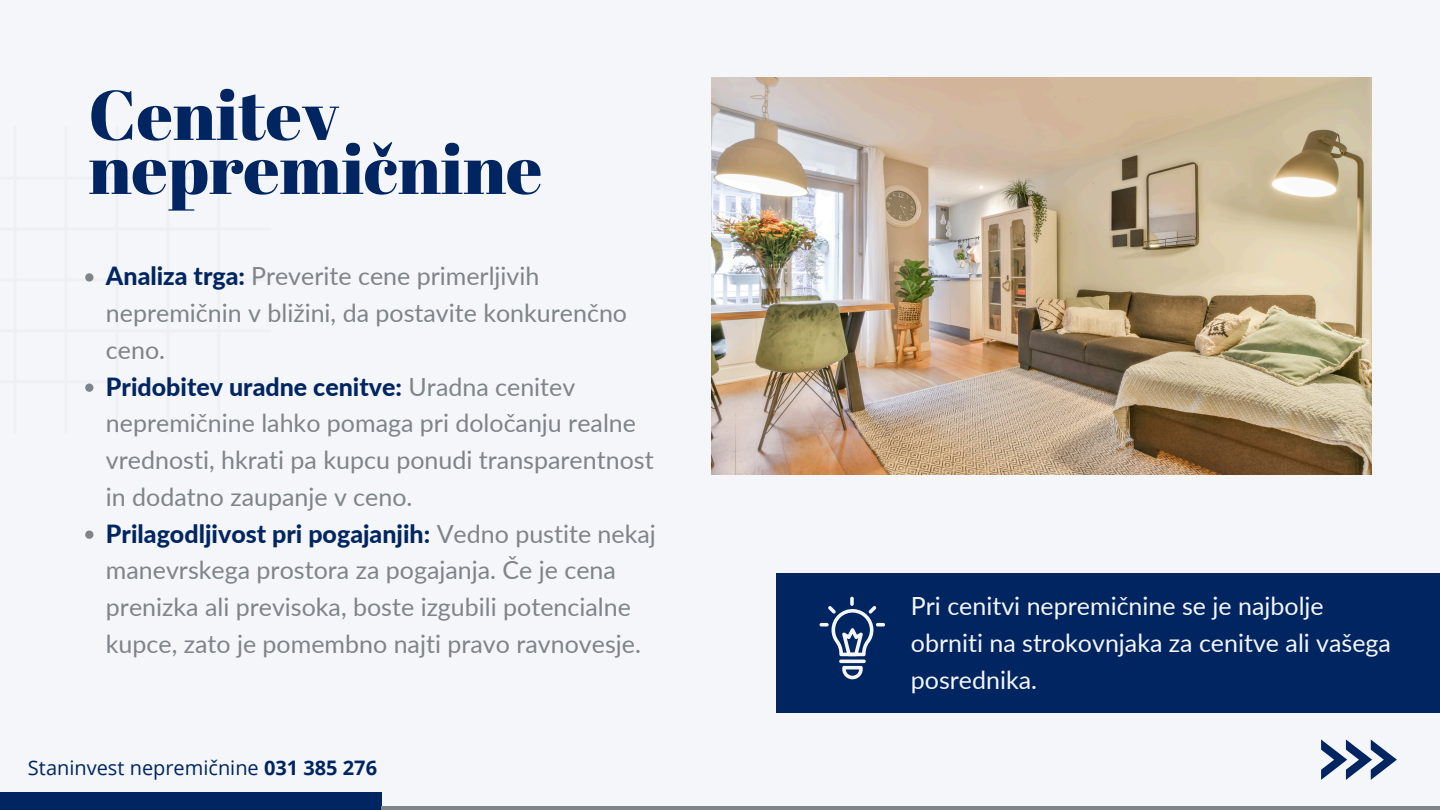
<style>
.page{position:relative;width:1440px;height:810px;background:#f4f6f9}
.page>*{position:absolute;margin:0;border:0;box-sizing:border-box;transform-origin:0 0}
.t1{font:70px/54px "Abril Fatface";color:#002561}
.t2{font:25px/36.8px "Lato";color:#7e8489}
.t3{font:25px/36.8px "Lato";color:#f4f6f9}
.t4{font:20px "Open Sans";color:#002561}
.s1{font-weight:800;color:#002561}
.s2{font-weight:700}
</style>
<div class="page">
<div style="left:0;top:792px;width:382px;height:18px;background:#002561"></div>
<hr style="left:382px;top:806px;width:1058px;height:4px;background:#7e8489">
<svg style="left:1321px;top:739px;width:76px;height:41px"></svg>
<img style="left:711px;top:77px;width:661px;height:398px">
<div style="left:776px;top:574px;width:664px;height:139px;background:#002561"></div>
<svg style="left:85px;top:273px;width:8px;height:9px"></svg>
<svg style="left:85px;top:384px;width:8px;height:8px"></svg>
<svg style="left:85px;top:531px;width:8px;height:8px"></svg>
<hr style="left:839px;top:660px;width:27px;height:3px;background:#f4f6f9;border-radius:2px">
<svg style="left:842px;top:666px;width:21px;height:13px"></svg>
<svg style="left:820px;top:597px;width:65px;height:59px"></svg>
<h1 class="t1" style="left:88px;top:86px;width:455px">Cenitev nepremičnine</h1>
<p class="t2" style="left:106px;top:257px;width:523px"><span class="s1">Analiza trga:</span> Preverite cene primerljivih nepremičnin v bližini, da postavite konkurenčno ceno.</p>
<p class="t2" style="left:106px;top:367px;width:549px"><span class="s1">Pridobitev uradne cenitve:</span> Uradna cenitev nepremičnine lahko pomaga pri določanju realne vrednosti, hkrati pa kupcu ponudi transparentnost in dodatno zaupanje v ceno.</p>
<p class="t2" style="left:106px;top:514px;width:551px"><span class="s1">Prilagodljivost pri pogajanjih:</span> Vedno pustite nekaj manevrskega prostora za pogajanja. Če je cena prenizka ali previsoka, boste izgubili potencialne kupce, zato je pomembno najti pravo ravnovesje.</p>
<p class="t4" style="left:28px;top:754px;width:351px">Staninvest nepremičnine <span class="s2">031 385 276</span></p>
<p class="t3" style="left:911px;top:587px;width:482px">Pri cenitvi nepremičnine se je najbolje obrniti na strokovnjaka za cenitve ali vašega posrednika.</p>
</div>
